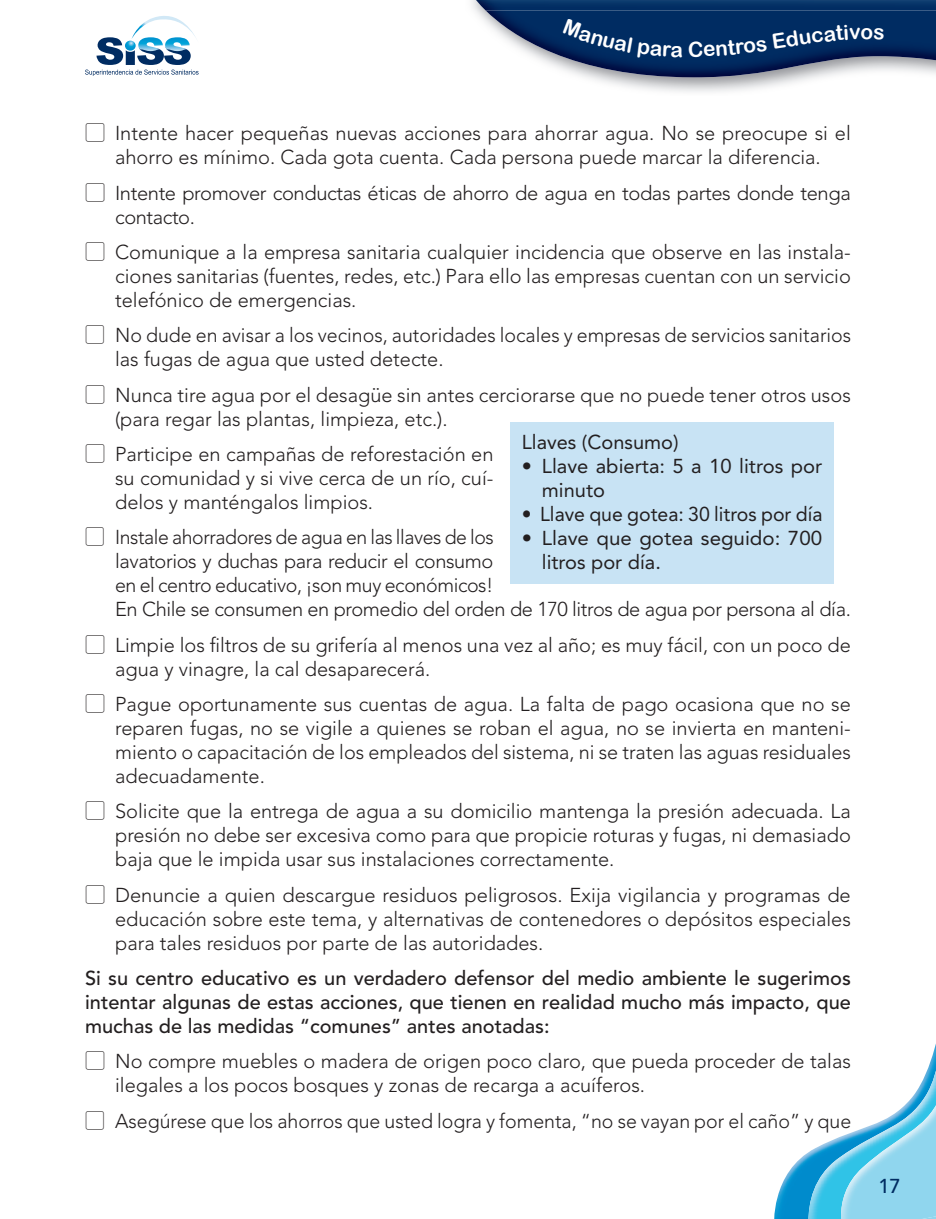
<style>
.page{position:relative;width:936px;height:1219px;background:#fff}
.page>*{position:absolute;margin:0;border:0;box-sizing:border-box;transform-origin:0 0}
.t1{font:300 20px/24px "Avenir LT Std";color:#231f20;text-align:justify}
.t2{font:300 20px/24px "Avenir LT Std";letter-spacing:-.02em;color:#231f20}
.t3{font:500 20px/24px "Avenir LT Std";color:#231f20;text-align:justify}
.t4{font:20px/24px "Avenir LT Std";color:#231f20}
.t5{font:500 20px "Avenir LT Std";color:#002c62}
.s1{font-family:"Koz Min Pro Regular 90 pv RKSJ H";font-weight:400}
</style>
<div class="page">
<img style="left:485px;top:10px;width:450px;height:67px">
<svg style="left:473px;top:0;width:2px;height:10px"></svg>
<img style="left:475px;top:0;width:460px;height:10px">
<img style="left:774px;top:1047px;width:161px;height:172px">
<img style="left:808px;top:1070px;width:127px;height:149px">
<img style="left:840px;top:1104px;width:95px;height:115px">
<svg style="left:85px;top:16px;width:113px;height:60px"></svg>
<div style="left:510px;top:422px;width:323px;height:162px;background:#c8e3f4"></div>
<div style="left:562px;top:19px;width:120px;height:40px;background:#002c62"></div>
<svg style="left:688px;top:24px;width:195px;height:33px;background:#002a60"></svg>
<p class="t1" style="left:85px;top:123px;width:767px;text-align:center"><span class="s1">▢</span> Intente hacer pequeñas nuevas acciones para ahorrar agua. No se preocupe si el ahorro es mínimo. Cada gota cuenta. Cada persona puede marcar la diferencia.</p>
<p class="t2" style="left:115px;top:182px;width:737px;text-indent:-30px"><span class="s1">▢</span> Intente promover conductas éticas de ahorro de agua en todas partes donde tenga contacto.</p>
<p class="t1" style="left:115px;top:241px;width:737px;text-indent:-30px"><span class="s1">▢</span> Comunique a la empresa sanitaria cualquier incidencia que observe en las instala&shy;ciones sanitarias (fuentes, redes, etc.) Para ello las empresas cuentan con un servicio telefónico de emergencias.</p>
<p class="t1" style="left:115px;top:325px;width:737px;text-indent:-30px"><span class="s1">▢</span> No dude en avisar a los vecinos, autoridades locales y empresas de servicios sanitarios las fugas de agua que usted detecte.</p>
<p class="t1" style="left:115px;top:384px;width:737px;text-indent:-30px"><span class="s1">▢</span> Nunca tire agua por el desagüe sin antes cerciorarse que no puede tener otros usos (para regar las plantas, limpieza, etc.).</p>
<p class="t1" style="left:115px;top:443px;width:380px;text-indent:-30px"><span class="s1">▢</span> Participe en campañas de reforestación en su comunidad y si vive cerca de un río, cuí&shy;delos y manténgalos limpios.</p>
<p class="t2" style="left:115px;top:527px;width:737px;text-indent:-30px"><span class="s1">▢</span> Instale ahorradores de agua en las llaves de los<br>lavatorios y duchas para reducir el consumo<br>en el centro educativo, ¡son muy económicos!<br>En Chile se consumen en promedio del orden de 170 litros de agua por persona al día.</p>
<p class="t1" style="left:115px;top:634px;width:737px;text-indent:-30px"><span class="s1">▢</span> Limpie los filtros de su grifería al menos una vez al año; es muy fácil, con un poco de agua y vinagre, la cal desaparecerá.</p>
<p class="t1" style="left:115px;top:693px;width:737px;text-indent:-30px"><span class="s1">▢</span> Pague oportunamente sus cuentas de agua. La falta de pago ocasiona que no se reparen fugas, no se vigile a quienes se roban el agua, no se invierta en manteni&shy;miento o capacitación de los empleados del sistema, ni se traten las aguas residuales adecuadamente.</p>
<p class="t1" style="left:115px;top:801px;width:737px;text-indent:-30px"><span class="s1">▢</span> Solicite que la entrega de agua a su domicilio mantenga la presión adecuada. La presión no debe ser excesiva como para que propicie roturas y fugas, ni demasiado baja que le impida usar sus instalaciones correctamente.</p>
<p class="t1" style="left:115px;top:884px;width:737px;text-indent:-30px"><span class="s1">▢</span> Denuncie a quien descargue residuos peligrosos. Exija vigilancia y programas de educación sobre este tema, y alternativas de contenedores o depósitos especiales para tales residuos por parte de las autoridades.</p>
<p class="t3" style="left:85px;top:968px;width:767px">Si su centro educativo es un verdadero defensor del medio ambiente le sugerimos intentar algunas de estas acciones, que tienen en realidad mucho más impacto, que muchas de las medidas “comunes” antes anotadas:</p>
<p class="t1" style="left:115px;top:1051px;width:737px;text-indent:-30px"><span class="s1">▢</span> No compre muebles o madera de origen poco claro, que pueda proceder de talas ilegales a los pocos bosques y zonas de recarga a acuíferos.</p>
<p class="t1" style="left:85px;top:1110px;width:767px"><span class="s1">▢</span> Asegúrese que los ahorros que usted logra y fomenta, “no se vayan por el caño” y que</p>
<p class="t4" style="left:522px;top:431px;width:158px">Llaves (Consumo)</p>
<p class="t4" style="left:542px;top:455px;width:282px;text-indent:-20px">• Llave abierta: 5 a 10 litros por minuto</p>
<p class="t4" style="left:522px;top:503px;width:302px">• Llave que gotea: 30 litros por día</p>
<p class="t4" style="left:542px;top:527px;width:282px;text-indent:-20px">• Llave que gotea seguido: 700 litros por día.</p>
<p class="t5" style="left:878px;top:1178px;width:24px">17</p>
</div>
